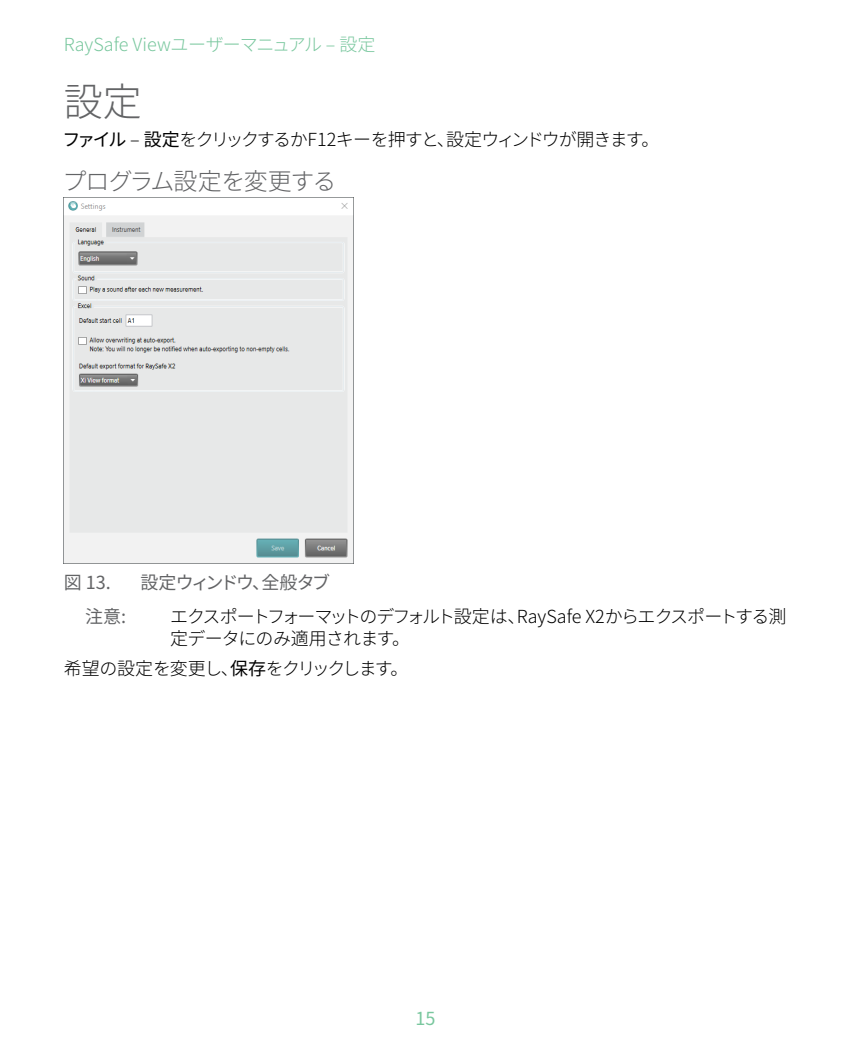
<style>
.page{position:relative;width:851px;height:1063px;background:#fff}
.page>*{position:absolute;margin:0;border:0;box-sizing:border-box;transform-origin:0 0}
.t1{font:300 39px "Noto Sans CJ Kjp";color:#636466}
.t2{font:300 24px "Noto Sans CJ Kjp";letter-spacing:-.035em;color:#636466}
.t3{font:300 18px/21.6px "Noto Sans CJ Kjp";letter-spacing:-.065em;color:#000}
.t4{font:300 18px "Noto Sans CJ Kjp";letter-spacing:-.01em;color:#79c79e}
.t5{font:18px "Noto Sans CJ Kjp";letter-spacing:-.125em;color:#636466}
.t6{font:18px "Noto Sans CJ Kjp";letter-spacing:-.045em;color:#636466}
.t7{font:18px "Noto Sans CJ Kjp";color:#79c79e}
.s1{font-weight:400}
</style>
<div class="page">
<img style="left:64px;top:201px;width:289px;height:362px">
<p class="t4" style="left:64px;top:34px;width:313px">RaySafe Viewユーザーマニュアル – 設定</p>
<h1 class="t1" style="left:64px;top:80px;width:79px">設定</h1>
<p class="t3" style="left:62px;top:129px;width:598px"><span class="s1">ファイル</span> – <span class="s1">設定</span>をクリックするかF12キーを押すと、設定ウィンドウが開きます。</p>
<h2 class="t2" style="left:62px;top:168px;width:275px">プログラム設定を変更する</h2>
<p class="t6" style="left:64px;top:572px;width:49px">図 13.</p>
<p class="t5" style="left:140px;top:572px;width:191px">設定ウィンドウ、全般タブ</p>
<p class="t6" style="left:85px;top:607px;width:43px">注意:</p>
<p class="t3" style="left:170px;top:606px;width:617px">エクスポートフォーマットのデフォルト設定は、RaySafe X2からエクスポートする測定データにのみ適用されます。</p>
<p class="t3" style="left:64px;top:658px;width:346px">希望の設定を変更し、<span class="s1">保存</span>をクリックします。</p>
<p class="t7" style="left:415px;top:1008px;width:21px">15</p>
</div>
